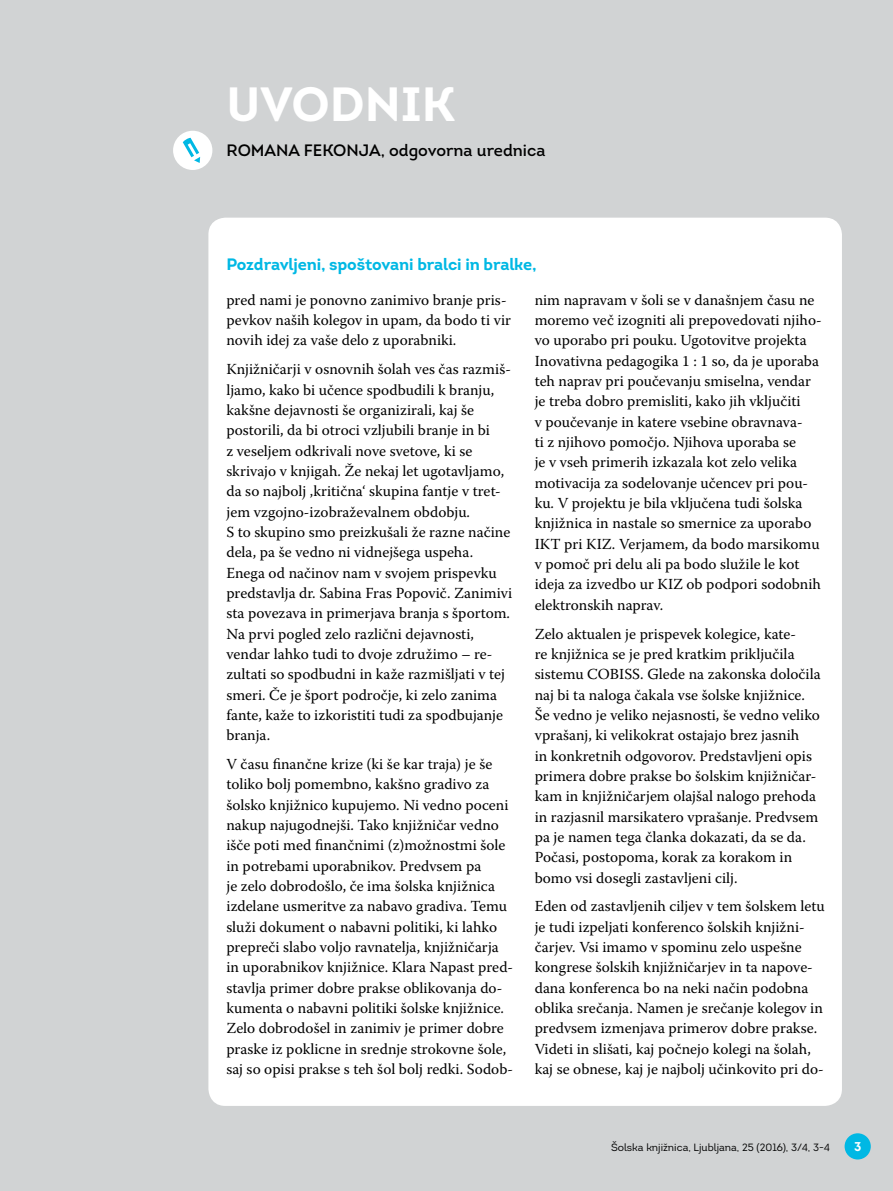
<style>
.page{position:relative;width:893px;height:1191px;background:#d1d3d4}
.page>*{position:absolute;margin:0;border:0;box-sizing:border-box;transform-origin:0 0}
.t1{font:700 48px "Intro";color:#fff}
.t2{font:700 16.5px "Intro";letter-spacing:-.01em;color:#00b8e4}
.t3{font:16.5px "Intro";color:#000}
.t4{font:15.3px/20.2px "Warnock Pro";color:#000}
.t5{font:700 12.75px "Intro";color:#fff}
.t6{font:10.5px "Intro";color:#000}
</style>
<div class="page">
<div style="left:208px;top:218px;width:634px;height:888px;background:#fff;border-radius:17px"></div>
<div style="left:845px;top:1133px;width:26px;height:26px;background:#00b8e4;border-radius:50%"></div>
<div style="left:173px;top:131px;width:39px;height:39px;background:#fff;border-radius:50%"></div>
<svg style="left:183px;top:138px;width:17px;height:25px"></svg>
<h1 class="t1" style="left:226px;top:73px;width:231px">UVODNIK</h1>
<p class="t3" style="left:226px;top:140px;width:321px">ROMANA FEKONJA, odgovorna urednica</p>
<p class="t2" style="left:226px;top:253px;width:312px">Pozdravljeni, spoštovani bralci in bralke,</p>
<p class="t4" style="left:226px;top:289px;width:286px">pred nami je ponovno zanimivo branje pris&shy;pevkov naših kolegov in upam, da bodo ti vir novih idej za vaše delo z uporabniki.</p>
<p class="t4" style="left:226px;top:359px;width:287px">Knjižničarji v osnovnih šolah ves čas razmiš&shy;ljamo, kako bi učence spodbudili k branju, kakšne dejavnosti še organizirali, kaj še postorili, da bi otroci vzljubili branje in bi<br>z veseljem odkrivali nove svetove, ki se skrivajo v knjigah. Že nekaj let ugotavljamo, da so najbolj ‚kritična‘ skupina fantje v tret&shy;jem vzgojno-izobraževalnem obdobju.<br>S to skupino smo preizkušali že razne načine dela, pa še vedno ni vidnejšega uspeha.<br>Enega od načinov nam v svojem prispevku predstavlja dr. Sabina Fras Popovič. Zanimivi sta povezava in primerjava branja s športom.<br>Na prvi pogled zelo različni dejavnosti, vendar lahko tudi to dvoje združimo – re&shy;zultati so spodbudni in kaže razmišljati v tej smeri. Če je šport področje, ki zelo zanima fante, kaže to izkoristiti tudi za spodbujanje branja.</p>
<p class="t4" style="left:226px;top:753px;width:288px">V času finančne krize (ki še kar traja) je še toliko bolj pomembno, kakšno gradivo za šolsko knjižnico kupujemo. Ni vedno poceni nakup najugodnejši. Tako knjižničar vedno išče poti med finančnimi (z)možnostmi šole in potrebami uporabnikov. Predvsem pa<br>je zelo dobrodošlo, če ima šolska knjižnica izdelane usmeritve za nabavo gradiva. Temu služi dokument o nabavni politiki, ki lahko prepreči slabo voljo ravnatelja, knjižničarja in uporabnikov knjižnice. Klara Napast pred&shy;stavlja primer dobre prakse oblikovanja do&shy;kumenta o nabavni politiki šolske knjižnice.<br>Zelo dobrodošel in zanimiv je primer dobre praske iz poklicne in srednje strokovne šole, saj so opisi prakse s teh šol bolj redki. Sodob-</p>
<p class="t4" style="left:535px;top:289px;width:288px">nim napravam v šoli se v današnjem času ne moremo več izogniti ali prepovedovati njiho&shy;vo uporabo pri pouku. Ugotovitve projekta Inovativna pedagogika 1 : 1 so, da je uporaba teh naprav pri poučevanju smiselna, vendar je treba dobro premisliti, kako jih vključiti<br>v poučevanje in katere vsebine obravnava-<br>ti z njihovo pomočjo. Njihova uporaba se<br>je v vseh primerih izkazala kot zelo velika motivacija za sodelovanje učencev pri pou&shy;ku. V projektu je bila vključena tudi šolska knjižnica in nastale so smernice za uporabo IKT pri KIZ. Verjamem, da bodo marsikomu v pomoč pri delu ali pa bodo služile le kot ideja za izvedbo ur KIZ ob podpori sodobnih elektronskih naprav.</p>
<p class="t4" style="left:535px;top:623px;width:288px">Zelo aktualen je prispevek kolegice, kate-<br>re knjižnica se je pred kratkim priključila sistemu COBISS. Glede na zakonska določila naj bi ta naloga čakala vse šolske knjižnice.<br>Še vedno je veliko nejasnosti, še vedno veliko vprašanj, ki velikokrat ostajajo brez jasnih<br>in konkretnih odgovorov. Predstavljeni opis primera dobre prakse bo šolskim knjižničar&shy;kam in knjižničarjem olajšal nalogo prehoda in razjasnil marsikatero vprašanje. Predvsem pa je namen tega članka dokazati, da se da.<br>Počasi, postopoma, korak za korakom in bomo vsi dosegli zastavljeni cilj.</p>
<p class="t4" style="left:535px;top:896px;width:292px">Eden od zastavljenih ciljev v tem šolskem letu je tudi izpeljati konferenco šolskih knjižni&shy;čarjev. Vsi imamo v spominu zelo uspešne kongrese šolskih knjižničarjev in ta napove&shy;dana konferenca bo na neki način podobna oblika srečanja. Namen je srečanje kolegov in predvsem izmenjava primerov dobre prakse.<br>Videti in slišati, kaj počnejo kolegi na šolah, kaj se obnese, kaj je najbolj učinkovito pri do-</p>
<p class="t6" style="left:611px;top:1140px;width:221px">Šolska knjižnica, Ljubljana, 25 (2016), 3/4, 3-4</p>
<p class="t5" style="left:854px;top:1137px;width:9px">3</p>
</div>
